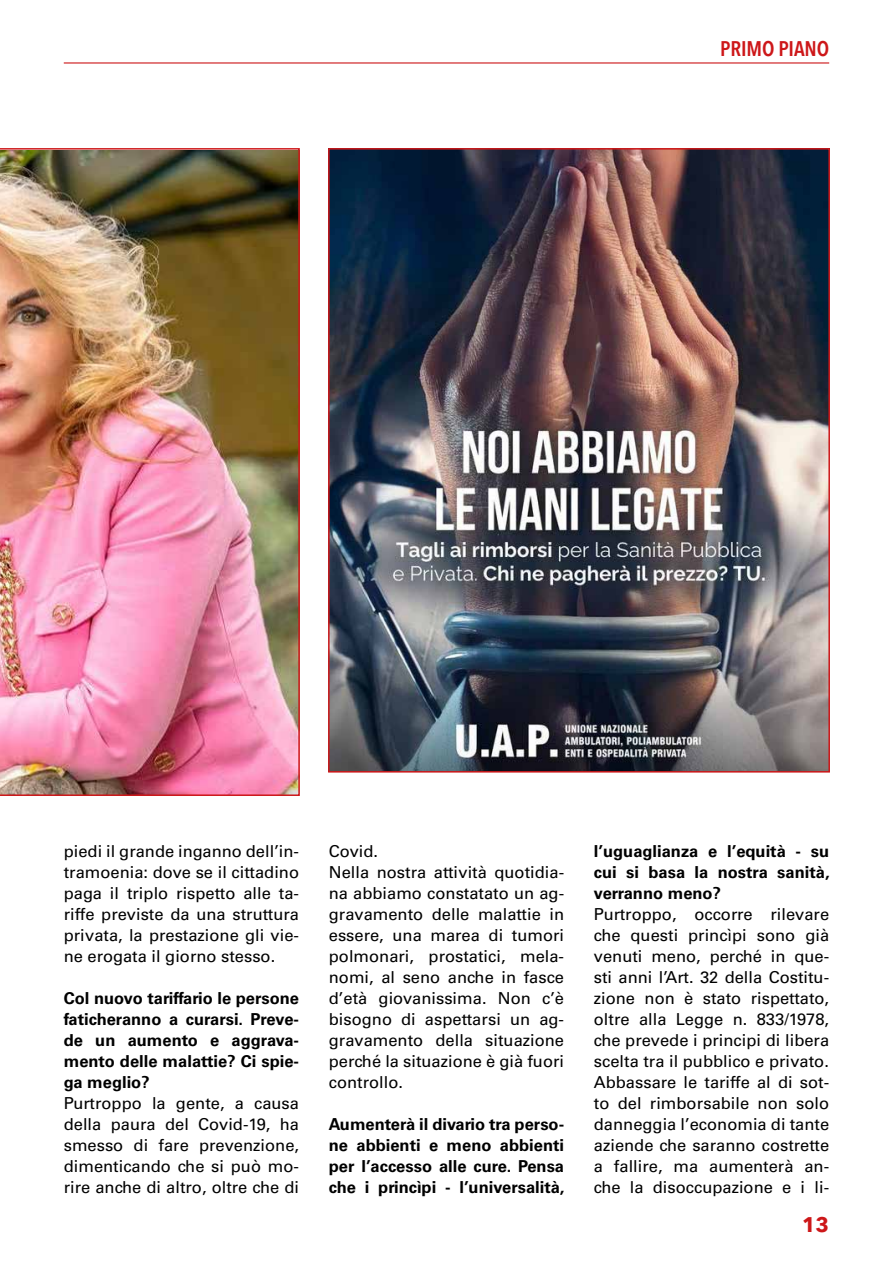
<style>
.page{position:relative;width:893px;height:1263px;background:#fff}
.page>*{position:absolute;margin:0;border:0;box-sizing:border-box;transform-origin:0 0}
.t1{font:600 condensed 21px "Avenir Next LT Pro";letter-spacing:-.005em;color:#cd1719}
.t2{font:700 21px "Avenir Next LT Pro";color:#cd1719}
.t3{font:16.5px/21px "Univers LT Std";color:#000;text-align:justify}
.t4{font:700 16.5px/21px "Univers LT Std";color:#000;text-align:justify}
</style>
<div class="page">
<hr style="left:64px;top:62px;width:765px;height:2px;background:#cd1719">
<img style="left:0;top:148px;width:300px;height:648px">
<img style="left:331px;top:151px;width:496px;height:618px">
<div style="left:328px;top:148px;width:502px;height:624px;border:2px solid #cd1719"></div>
<p class="t1" style="left:720px;top:36px;width:111px">PRIMO PIANO</p>
<p class="t3" style="left:64px;top:840px;width:237px">piedi il grande inganno dell’in&shy;tramoenia: dove se il cittadino paga il triplo rispetto alle ta&shy;riffe previste da una struttura privata, la prestazione gli vie&shy;ne erogata il giorno stesso.</p>
<p class="t4" style="left:64px;top:987px;width:237px">Col nuovo tariffario le persone faticheranno a curarsi. Preve&shy;de un aumento e aggrava&shy;mento delle malattie? Ci spie&shy;ga meglio?</p>
<p class="t3" style="left:64px;top:1092px;width:237px">Purtroppo la gente, a causa della paura del Covid-19, ha smesso di fare prevenzione, dimenticando che si può mo&shy;rire anche di altro, oltre che di</p>
<p class="t3" style="left:329px;top:840px;width:237px;text-align:left">Covid.<br>Nella nostra attività quotidia&shy;na abbiamo constatato un ag&shy;gravamento delle malattie in essere, una marea di tumori polmonari, prostatici, mela&shy;nomi, al seno anche in fasce d’età giovanissima. Non c’è bisogno di aspettarsi un ag&shy;gravamento della situazione perché la situazione è già fuori controllo.</p>
<p class="t4" style="left:329px;top:1113px;width:237px">Aumenterà il divario tra perso&shy;ne abbienti e meno abbienti per l’accesso alle cure. Pensa che i princìpi - l’universalità,</p>
<p class="t4" style="left:594px;top:840px;width:237px">l’uguaglianza e l’equità - su cui si basa la nostra sanità, verranno meno?</p>
<p class="t3" style="left:594px;top:903px;width:237px">Purtroppo, occorre rilevare che questi princìpi sono già venuti meno, perché in que&shy;sti anni l’Art. 32 della Costitu&shy;zione non è stato rispettato, oltre alla Legge n. 833/1978, che prevede i principi di libera scelta tra il pubblico e privato.<br>Abbassare le tariffe al di sot&shy;to del rimborsabile non solo danneggia l’economia di tante aziende che saranno costrette a fallire, ma aumenterà an&shy;che la disoccupazione e i li-</p>
<p class="t2" style="left:802px;top:1212px;width:29px">13</p>
</div>
